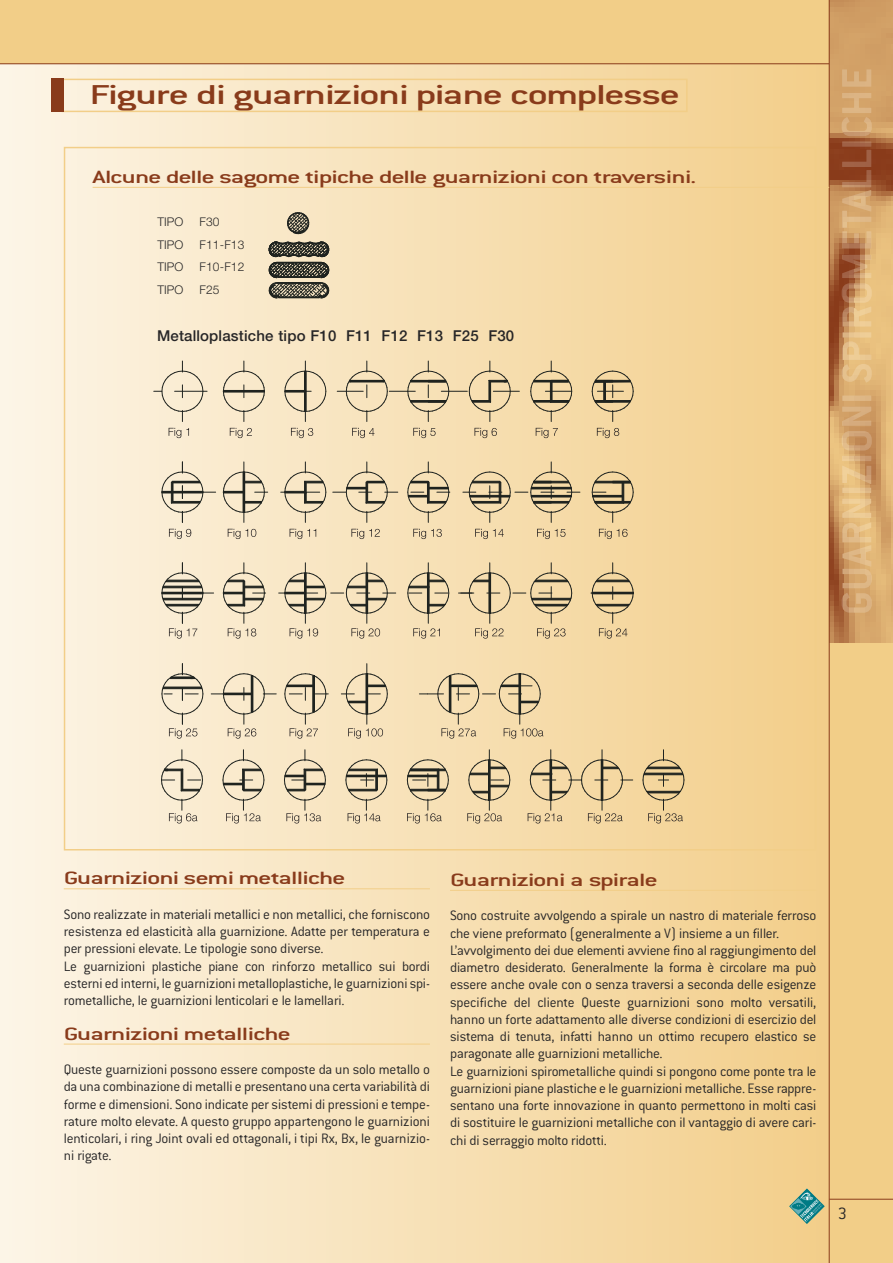
<style>
.page{position:relative;width:893px;height:1263px;background:#fff}
.page>*{position:absolute;margin:0;border:0;box-sizing:border-box;transform-origin:0 0}
.t1{font:500 30px "Conduit ITC";letter-spacing:-.035em;color:#893b1b;scale:1.5 1}
.t2{font:500 19.5px "Conduit ITC";letter-spacing:-.04em;color:#893b1b;scale:1.5 1}
.t3{font:300 18px "Conduit ITC";color:#272627}
.t4{font:300 15px/17.2px "Conduit ITC";letter-spacing:-.015em;color:#272627}
.t5{font:500 15px "Helvetica Neue";letter-spacing:.01em;color:#272627}
.t6{font:300 12px "Helvetica Neue";letter-spacing:.01em;color:#272627}
</style>
<div class="page">
<div style="left:0;top:64px;width:830px;height:1199px;background:linear-gradient(to right,#fcf5e7,#f2ce89)"></div>
<div style="left:829px;top:359px;width:64px;height:904px;background:#f2ce88"></div>
<div style="left:0;top:0;width:893px;height:64px;background:#f2ce88"></div>
<hr style="left:829px;top:1199px;width:64px;height:1px;background:#893b1b">
<hr style="left:0;top:63px;width:829px;height:1px;background:#893b1b">
<img style="left:830px;top:0;width:63px;height:642px">
<img style="left:842px;top:396px;width:30px;height:217px">
<svg style="left:789px;top:1188px;width:36px;height:36px"></svg>
<hr style="left:829px;top:0;width:1px;height:1263px;background:#893b1b">
<hr style="left:64px;top:888px;width:366px;height:1px;background:#f2ce88">
<hr style="left:64px;top:1044px;width:366px;height:1px;background:#f2ce88">
<hr style="left:450px;top:890px;width:366px;height:1px;background:#f2ce88">
<div style="left:62px;top:79px;width:626px;height:33px;border:2px solid #f2ce88"></div>
<div style="left:51px;top:79px;width:12px;height:33px;background:#893b1b"></div>
<svg style="left:154px;top:361px;width:53px;height:61px;background:#ecdfc7"></svg>
<svg style="left:223px;top:361px;width:42px;height:61px;background:#e9dabe"></svg>
<svg style="left:284px;top:361px;width:42px;height:61px;background:#e1d1b3"></svg>
<svg style="left:161px;top:462px;width:55px;height:60px;background:#dacfb8"></svg>
<svg style="left:223px;top:462px;width:45px;height:60px;background:#d9ccb1"></svg>
<svg style="left:281px;top:462px;width:45px;height:60px;background:#dbccae"></svg>
<div style="left:223px;top:390px;width:42px;height:2px;border:1px solid #1f231f"></div>
<div style="left:285px;top:390px;width:21px;height:2px;border:1px solid #1f231f"></div>
<svg style="left:333px;top:462px;width:65px;height:60px;background:#e2d0ae"></svg>
<svg style="left:407px;top:462px;width:43px;height:60px;background:#d3c29e"></svg>
<svg style="left:337px;top:361px;width:182px;height:61px;background:#e4d0a9"></svg>
<svg style="left:592px;top:471px;width:42px;height:51px;background:#cbb488"></svg>
<svg style="left:463px;top:462px;width:117px;height:60px;background:#d5c096"></svg>
<div style="left:592px;top:495px;width:31px;height:2px;border:1px solid #1f231f"></div>
<svg style="left:592px;top:371px;width:42px;height:51px;background:#cab488"></svg>
<svg style="left:530px;top:361px;width:42px;height:61px;background:#d3bd92"></svg>
<svg style="left:169px;top:428px;width:20px;height:10px"></svg>
<svg style="left:230px;top:428px;width:22px;height:10px"></svg>
<svg style="left:291px;top:428px;width:22px;height:10px"></svg>
<svg style="left:352px;top:428px;width:22px;height:10px"></svg>
<svg style="left:413px;top:428px;width:23px;height:10px"></svg>
<svg style="left:474px;top:428px;width:23px;height:10px"></svg>
<svg style="left:536px;top:428px;width:22px;height:10px"></svg>
<svg style="left:597px;top:428px;width:22px;height:10px"></svg>
<svg style="left:169px;top:529px;width:22px;height:10px"></svg>
<svg style="left:228px;top:529px;width:28px;height:10px"></svg>
<svg style="left:290px;top:529px;width:26px;height:10px"></svg>
<svg style="left:351px;top:529px;width:29px;height:10px"></svg>
<svg style="left:413px;top:529px;width:29px;height:10px"></svg>
<svg style="left:475px;top:529px;width:29px;height:10px"></svg>
<svg style="left:537px;top:529px;width:29px;height:10px"></svg>
<svg style="left:599px;top:529px;width:29px;height:10px"></svg>
<svg style="left:161px;top:563px;width:53px;height:76px;background:#d5cab3"></svg>
<svg style="left:223px;top:563px;width:43px;height:76px;background:#d7cab1"></svg>
<svg style="left:279px;top:563px;width:117px;height:76px;background:#decead"></svg>
<svg style="left:407px;top:563px;width:42px;height:76px;background:#d8c5a1"></svg>
<svg style="left:458px;top:563px;width:114px;height:76px;background:#e1ca9f"></svg>
<svg style="left:591px;top:563px;width:43px;height:76px;background:#d5bd8e"></svg>
<svg style="left:161px;top:664px;width:42px;height:75px;background:#ddd2bb"></svg>
<svg style="left:211px;top:673px;width:65px;height:66px;background:#e4d6bb"></svg>
<svg style="left:284px;top:673px;width:44px;height:66px;background:#dacbad"></svg>
<svg style="left:341px;top:664px;width:47px;height:75px;background:#ddcbaa"></svg>
<svg style="left:419px;top:673px;width:124px;height:66px;background:#dfcaa1"></svg>
<svg style="left:161px;top:750px;width:42px;height:73px;background:#ded3bc"></svg>
<svg style="left:223px;top:750px;width:41px;height:73px;background:#dbceb3"></svg>
<svg style="left:284px;top:750px;width:42px;height:73px;background:#d8c8ab"></svg>
<svg style="left:345px;top:759px;width:42px;height:64px;background:#cebe9f"></svg>
<svg style="left:407px;top:759px;width:42px;height:64px;background:#cab997"></svg>
<svg style="left:467px;top:750px;width:43px;height:73px;background:#d4c098"></svg>
<svg style="left:528px;top:750px;width:105px;height:73px;background:#ddc596"></svg>
<svg style="left:642px;top:750px;width:42px;height:73px;background:#d1b887"></svg>
<svg style="left:269px;top:242px;width:60px;height:57px;background:#726d5e"></svg>
<svg style="left:287px;top:212px;width:22px;height:22px"></svg>
<hr style="left:93px;top:187px;width:736px;height:1px;background:#f2ce88">
<h1 class="t1" style="left:90px;top:85px;width:395px">Figure di guarnizioni piane complesse</h1>
<h2 class="t2" style="left:93px;top:171px;width:404px">Alcune delle sagome tipiche delle guarnizioni con traversini.</h2>
<p class="t6" style="left:157px;top:217px;width:28px">TIPO</p>
<p class="t6" style="left:200px;top:217px;width:22px">F30</p>
<p class="t6" style="left:157px;top:240px;width:28px">TIPO</p>
<p class="t6" style="left:200px;top:240px;width:46px">F11-F13</p>
<p class="t6" style="left:157px;top:262px;width:28px">TIPO</p>
<p class="t6" style="left:200px;top:262px;width:46px">F10-F12</p>
<p class="t6" style="left:157px;top:285px;width:28px">TIPO</p>
<p class="t6" style="left:200px;top:285px;width:22px">F25</p>
<p class="t5" style="left:157px;top:330px;width:359px">Metalloplastiche tipo F10 F11 F12 F13 F25 F30</p>
<h2 class="t2" style="left:64px;top:872px;width:189px">Guarnizioni semi metalliche</h2>
<p class="t4" style="left:64px;top:907px;width:368px">Sono realizzate in materiali metallici e non metallici, che forniscono resistenza ed elasticità alla guarnizione. Adatte per temperatura e per pressioni elevate. Le tipologie sono diverse.<br>Le guarnizioni plastiche piane con rinforzo metallico sui bordi esterni ed interni, le guarnizioni metalloplastiche, le guarnizioni spi&shy;rometalliche, le guarnizioni lenticolari e le lamellari.</p>
<h2 class="t2" style="left:64px;top:1027px;width:153px">Guarnizioni metalliche</h2>
<p class="t4" style="left:64px;top:1062px;width:368px;text-align:justify">Queste guarnizioni possono essere composte da un solo metallo o da una combinazione di metalli e presentano una certa variabilità di forme e dimensioni. Sono indicate per sistemi di pressioni e tempe&shy;rature molto elevate. A questo gruppo appartengono le guarnizioni lenticolari, i ring Joint ovali ed ottagonali, i tipi Rx, Bx, le guarnizio&shy;ni rigate.</p>
<h2 class="t2" style="left:450px;top:874px;width:140px">Guarnizioni a spirale</h2>
<p class="t4" style="left:450px;top:909px;width:368px">Sono costruite avvolgendo a spirale un nastro di materiale ferroso che viene preformato (generalmente a V) insieme a un filler.<br>L’avvolgimento dei due elementi avviene fino al raggiungimento del diametro desiderato. Generalmente la forma è circolare ma può essere anche ovale con o senza traversi a seconda delle esigenze specifiche del cliente Queste guarnizioni sono molto versatili, hanno un forte adattamento alle diverse condizioni di esercizio del sistema di tenuta, infatti hanno un ottimo recupero elastico se paragonate alle guarnizioni metalliche.<br>Le guarnizioni spirometalliche quindi si pongono come ponte tra le guarnizioni piane plastiche e le guarnizioni metalliche. Esse rappre&shy;sentano una forte innovazione in quanto permettono in molti casi di sostituire le guarnizioni metalliche con il vantaggio di avere cari&shy;chi di serraggio molto ridotti.</p>
<p class="t3" style="left:838px;top:1208px;width:11px">3</p>
</div>
